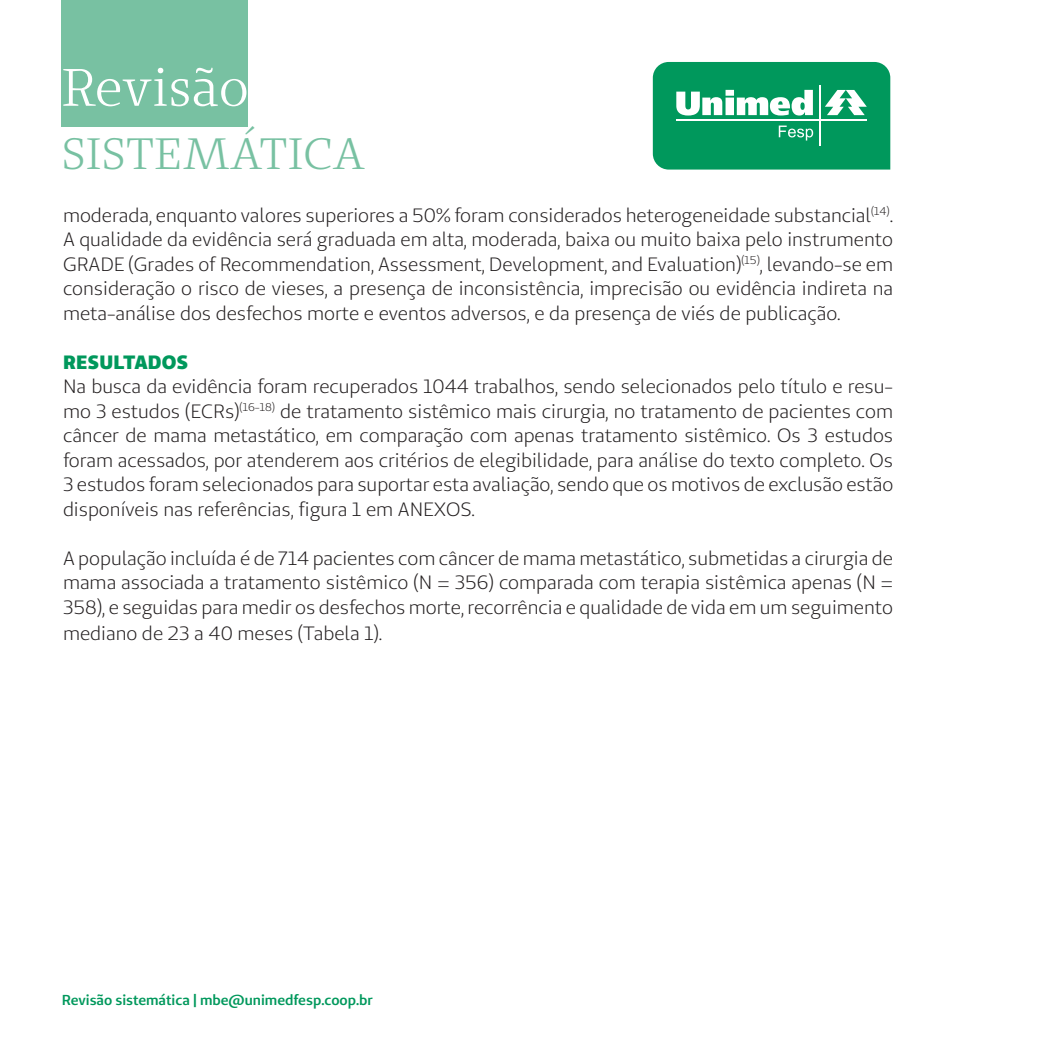
<style>
.page{position:relative;width:1042px;height:1042px;background:#fff}
.page>*{position:absolute;margin:0;border:0;box-sizing:border-box;transform-origin:0 0}
.t1{font:52.5px "Unimed Serif";color:#fff}
.t2{font:43.75px "Unimed Serif";letter-spacing:.01em;color:#78c1a2}
.Texto{font:19.25px/24.5px "Unimed Sans";color:#231f20;text-align:justify}
.Intertítulo{font:900 19.25px "Unimed Sans";letter-spacing:.01em;color:#00985c}
.t3{font:600 14.35px "Unimed Sans";color:#00985c}
</style>
<div class="page">
<div style="left:61px;top:0;width:187px;height:127px;background:#78c1a2"></div>
<svg style="left:652px;top:62px;width:239px;height:108px;background:#24a673"></svg>
<h1 class="t1" style="left:62px;top:54px;width:189px">Revisão</h1>
<h2 class="t2" style="left:62px;top:126px;width:305px">SISTEMÁTICA</h2>
<p class="Texto" style="left:63px;top:203px;width:831px">moderada, enquanto valores superiores a 50% foram considerados heterogeneidade substancial<sup>(14)</sup>.</p>
<p class="Texto" style="left:63px;top:227px;width:831px">A qualidade da evidência será graduada em alta, moderada, baixa ou muito baixa pelo instrumento GRADE (Grades of Recommendation, Assessment, Development, and Evaluation)<sup>(15)</sup>, levando-se em consideração o risco de vieses, a presença de inconsistência, imprecisão ou evidência indireta na meta-análise dos desfechos morte e eventos adversos, e da presença de viés de publicação.</p>
<p class="Intertítulo" style="left:63px;top:349px;width:127px">RESULTADOS</p>
<p class="Texto" style="left:63px;top:374px;width:832px">Na busca da evidência foram recuperados 1044 trabalhos, sendo selecionados pelo título e resu&shy;mo 3 estudos (ECRs)<sup>(16-18)</sup> de tratamento sistêmico mais cirurgia, no tratamento de pacientes com câncer de mama metastático, em comparação com apenas tratamento sistêmico. Os 3 estudos foram acessados, por atenderem aos critérios de elegibilidade, para análise do texto completo. Os 3 estudos foram selecionados para suportar esta avaliação, sendo que os motivos de exclusão estão disponíveis nas referências, figura 1 em ANEXOS.</p>
<p class="Texto" style="left:63px;top:546px;width:831px">A população incluída é de 714 pacientes com câncer de mama metastático, submetidas a cirurgia de mama associada a tratamento sistêmico (N = 356) comparada com terapia sistêmica apenas (N = 358), e seguidas para medir os desfechos morte, recorrência e qualidade de vida em um seguimento</p>
<p class="Texto" style="left:63px;top:621px;width:321px">mediano de 23 a 40 meses (Tabela 1).</p>
<p class="t3" style="left:62px;top:990px;width:313px">Revisão sistemática | mbe@unimedfesp.coop.br</p>
</div>
